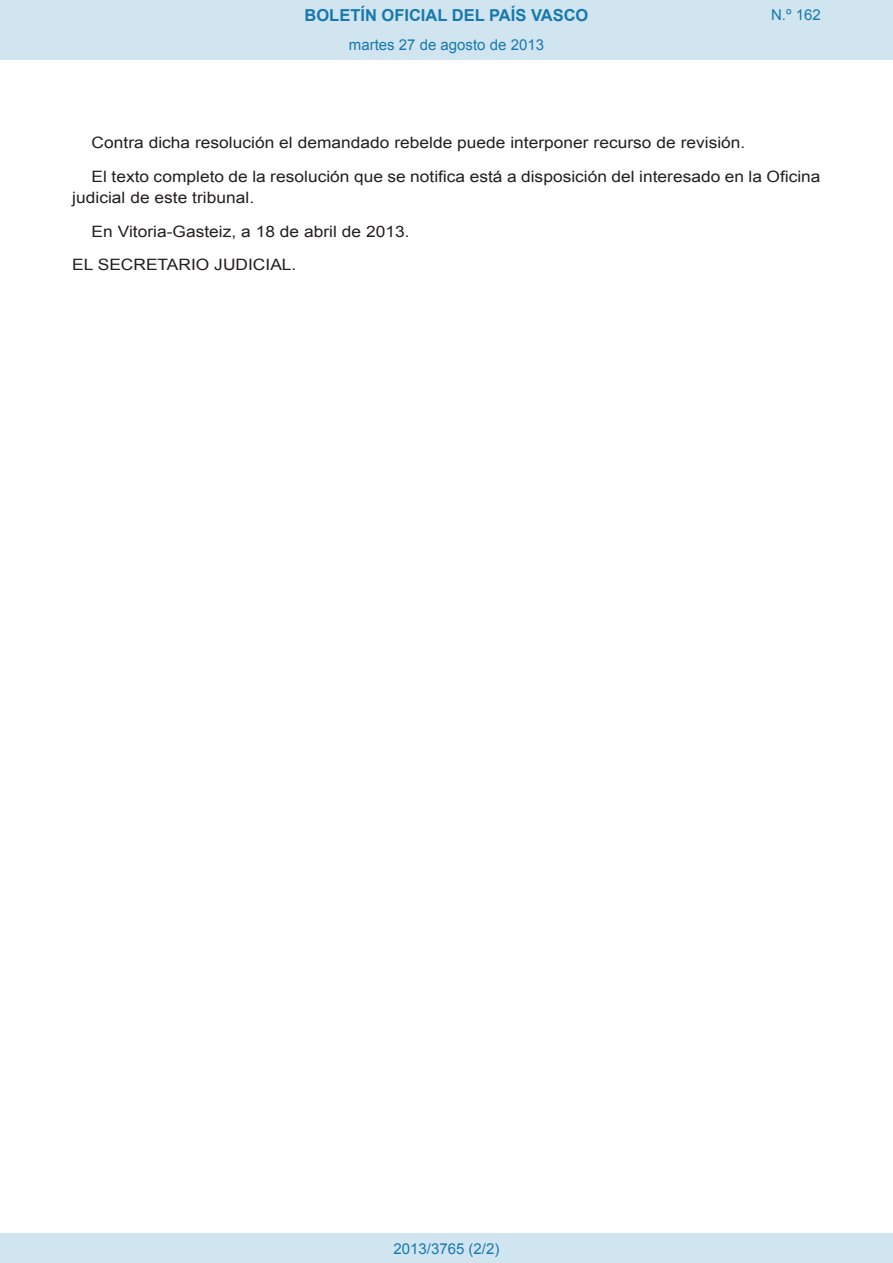
<style>
.page{position:relative;width:893px;height:1263px;background:#fff}
.page>*{position:absolute;margin:0;border:0;box-sizing:border-box;transform-origin:0 0}
.t1{font:700 16.5px "Arial";color:#1879ad}
.BOPVDetalle{font:15.6px/21px "Arial";color:#231f20;scale:1.11 1}
.BOPVFirmaLugFec{font:15.6px "Arial";color:#231f20;scale:1.11 1}
.BOPVFirmaNombre{font:15.6px "Arial";color:#231f20;scale:1.11 1}
.Paginacion_Centro{font:15px "Arial";color:#1879ad}
</style>
<div class="page">
<div style="left:0;top:0;width:893px;height:60px;background:#d0e5f0"></div>
<div style="left:0;top:1233px;width:893px;height:30px;background:#d0e5f0"></div>
<p class="t1" style="left:305px;top:4px;width:285px">BOLETÍN OFICIAL DEL PAÍS VASCO</p>
<p class="Paginacion_Centro" style="left:349px;top:35px;width:197px">martes 27 de agosto de 2013</p>
<p class="Paginacion_Centro" style="left:771px;top:5px;width:51px">N.º 162</p>
<p class="BOPVDetalle" style="left:92px;top:132px;width:590px">Contra dicha resolución el demandado rebelde puede interponer recurso de revisión.</p>
<p class="BOPVDetalle" style="left:72px;top:166px;width:676px;text-indent:19px">El texto completo de la resolución que se notifica está a disposición del interesado en la Oficina judicial de este tribunal.</p>
<p class="BOPVFirmaLugFec" style="left:92px;top:221px;width:288px">En Vitoria-Gasteiz, a 18 de abril de 2013.</p>
<p class="BOPVFirmaNombre" style="left:72px;top:255px;width:203px">EL SECRETARIO JUDICIAL.</p>
<p class="Paginacion_Centro" style="left:393px;top:1238px;width:107px">2013/3765 (2/2)</p>
</div>
